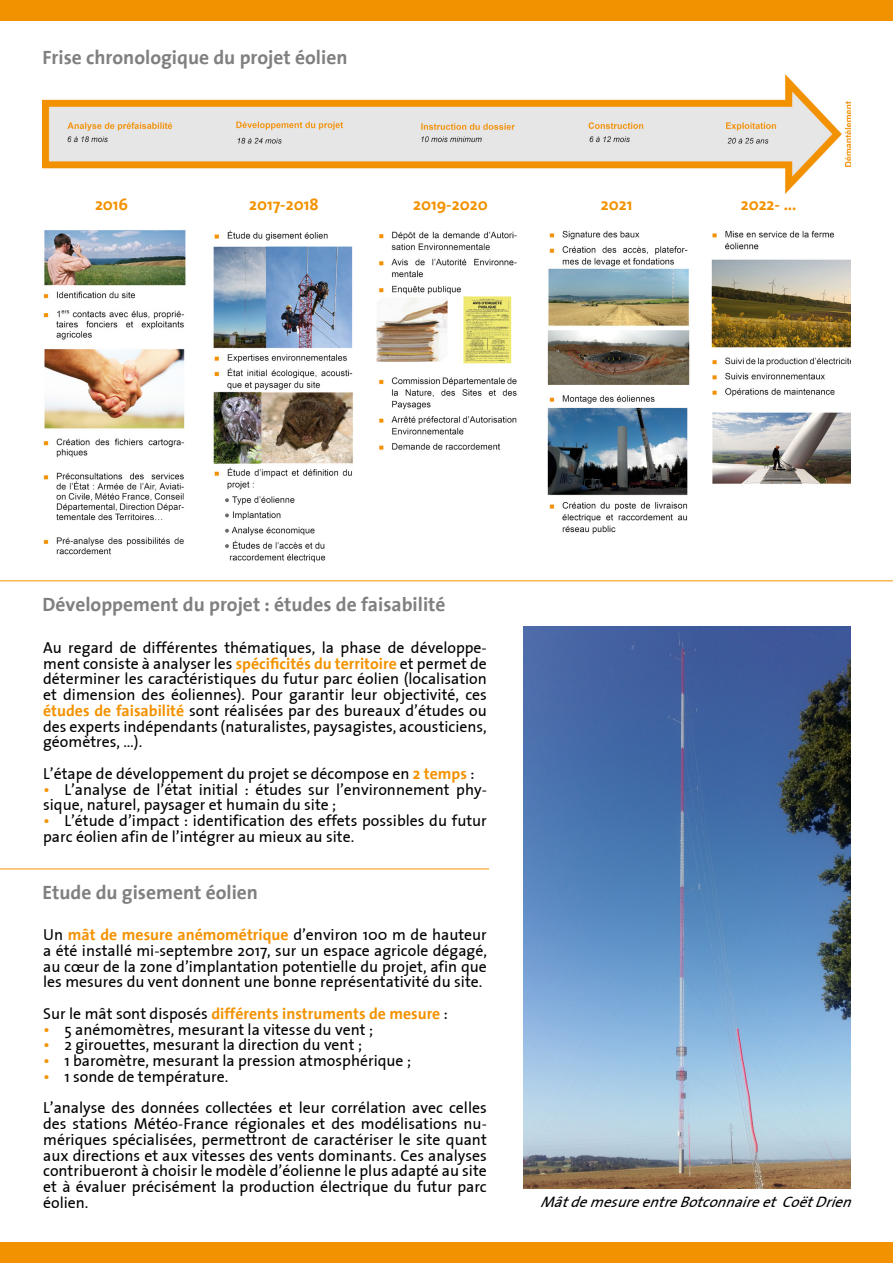
<style>
.page{position:relative;width:893px;height:1263px;background:#fff}
.page>*{position:absolute;margin:0;border:0;box-sizing:border-box;transform-origin:0 0}
.t1{font:700 19.5px "The Sans";color:#808080}
.t2{font:700 16.5px "The Sans";color:#f39200}
.t3{font:15.75px/15.8px "The Sans Plain";color:#000;text-align:justify}
.t4{font:700 15.75px "The Sans";color:#f39200}
.t5{font:italic 15px "The Sans Plain";color:#000}
.s1{font-family:"The Sans";font-weight:700;color:#f39200}
.s2{font-family:"The Sans B W5 Plain";font-size:16.5px;color:#f39200}
.s3{font-family:"The Sans Plain";font-weight:400;color:#000}
</style>
<div class="page">
<div style="left:0;top:0;width:893px;height:20px;background:#f39200"></div>
<div style="left:0;top:1243px;width:893px;height:20px;background:#f39200"></div>
<hr style="left:0;top:580px;width:893px;height:1px;background:#f39200">
<img style="left:523px;top:626px;width:327px;height:562px">
<img style="left:43px;top:230px;width:807px;height:333px">
<hr style="left:0;top:868px;width:489px;height:1px;background:#f39200">
<img style="left:43px;top:74px;width:807px;height:119px">
<p class="t1" style="left:43px;top:41px;width:306px">Frise chronologique du projet éolien</p>
<p class="t2" style="left:95px;top:190px;width:35px">2016</p>
<p class="t2" style="left:249px;top:190px;width:71px">2017-2018</p>
<p class="t2" style="left:413px;top:190px;width:76px">2019-2020</p>
<p class="t2" style="left:601px;top:190px;width:33px">2021</p>
<p class="t2" style="left:741px;top:190px;width:57px">2022- ...</p>
<p class="t1" style="left:43px;top:588px;width:404px">Développement du projet : études de faisabilité</p>
<p class="t3" style="left:43px;top:639px;width:445px">Au regard de différentes thématiques, la phase de développe&shy;ment consiste à analyser les <span class="s1">spécificités du territoire</span> et permet de déterminer les caractéristiques du futur parc éolien (localisation et dimension des éoliennes). Pour garantir leur objectivité, ces <span class="s1">études de faisabilité</span> sont réalisées par des bureaux d’études ou des experts indépendants (naturalistes, paysagistes, acousticiens, géomètres, …).</p>
<p class="t3" style="left:43px;top:765px;width:433px">L’étape de développement du projet se décompose en <span class="s1">2 temps</span> :</p>
<p class="t3" style="left:43px;top:781px;width:445px"><span class="s2">•</span> L’analyse de l’état initial : études sur l’environnement phy&shy;sique, naturel, paysager et humain du site ;</p>
<p class="t3" style="left:43px;top:812px;width:445px"><span class="s2">•</span> L’étude d’impact : identification des effets possibles du futur parc éolien afin de l’intégrer au mieux au site.</p>
<p class="t1" style="left:43px;top:876px;width:217px">Etude du gisement éolien</p>
<p class="t3" style="left:43px;top:926px;width:445px">Un <span class="s1">mât de mesure anémométrique</span> d’environ 100 m de hauteur a été installé mi-septembre 2017, sur un espace agricole dégagé, au cœur de la zone d’implantation potentielle du projet, afin que les mesures du vent donnent une bonne représentativité du site.</p>
<p class="t4" style="left:43px;top:1000px;width:406px"><span class="s3">Sur le mât sont disposés</span> différents instruments de mesure <span class="s3">:</span></p>
<p class="t3" style="left:43px;top:1021px;width:331px"><span class="s2">•</span> 5 anémomètres, mesurant la vitesse du vent ;</p>
<p class="t3" style="left:43px;top:1037px;width:320px"><span class="s2">•</span> 2 girouettes, mesurant la direction du vent ;</p>
<p class="t3" style="left:43px;top:1052px;width:369px"><span class="s2">•</span> 1 baromètre, mesurant la pression atmosphérique ;</p>
<p class="t3" style="left:43px;top:1060px;width:445px;line-height:31.5px"><span class="s2">•</span> 1 sonde de température.<br>L’analyse des données collectées et leur corrélation avec celles</p>
<p class="t3" style="left:43px;top:1115px;width:445px">des stations Météo-France régionales et des modélisations nu&shy;mériques spécialisées, permettront de caractériser le site quant aux directions et aux vitesses des vents dominants. Ces analyses contribueront à choisir le modèle d’éolienne le plus adapté au site et à évaluer précisément la production électrique du futur parc éolien.</p>
<p class="t5" style="left:540px;top:1189px;width:320px">MâtdemesureentreBotconnaireetCoëtDrien</p>
</div>
